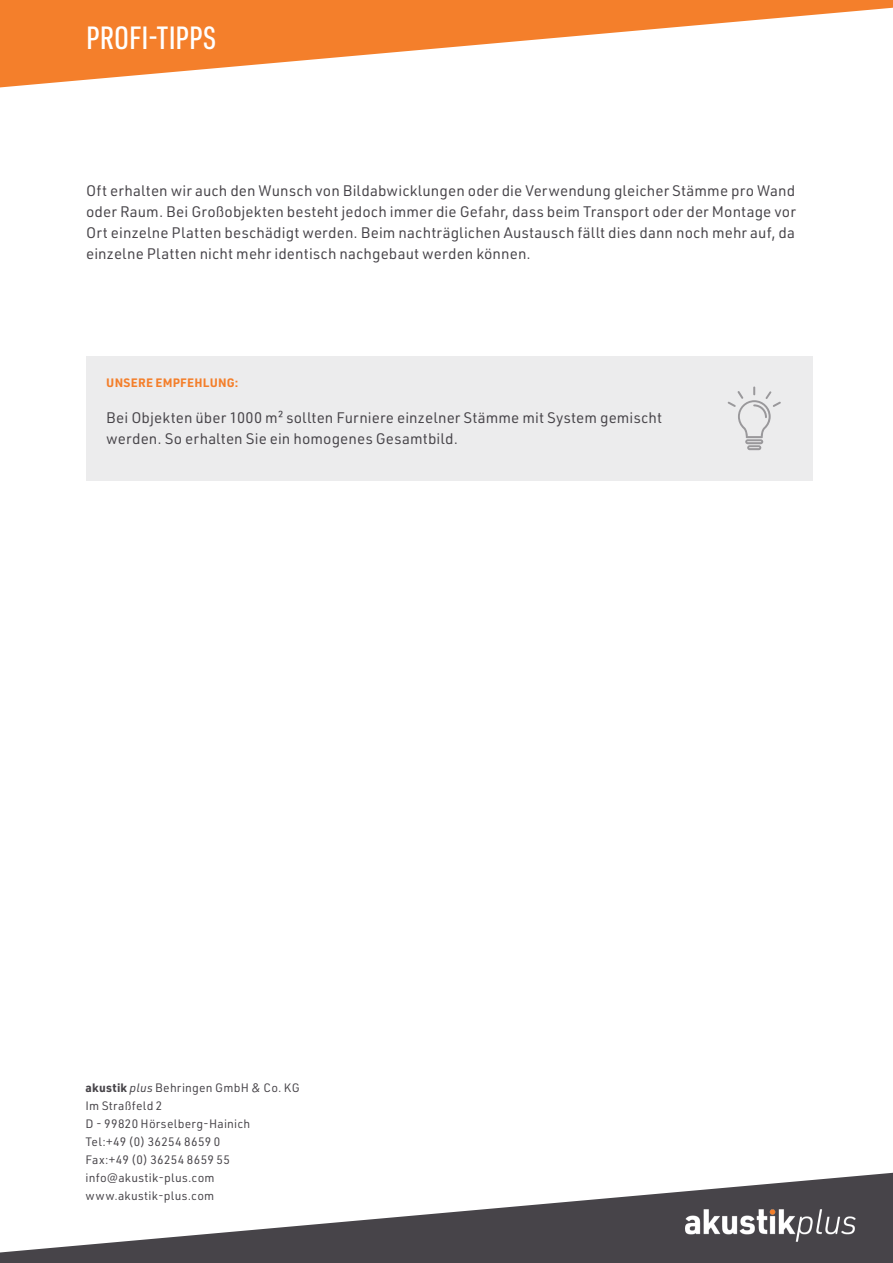
<style>
.page{position:relative;width:893px;height:1263px;background:#fff}
.page>*{position:absolute;margin:0;border:0;box-sizing:border-box;transform-origin:0 0}
.t1{font:500 31.5px "URWDIN Cond";letter-spacing:.005em;color:#fff}
.t2{font:15px/21px "URWDIN";letter-spacing:.005em;color:#474449;text-align:justify}
.t3{font:12px/18px "URWDIN";letter-spacing:.025em;color:#474449}
.t4{font:700 12px "URWDIN";letter-spacing:.02em;color:#f47f2b}
.s1{font-weight:700}
.s2{font-style:italic}
</style>
<div class="page">
<div style="left:86px;top:356px;width:726px;height:124px;background:#ececed"></div>
<svg style="left:0;top:1173px;width:893px;height:90px;fill:#474449"></svg>
<svg style="left:0;top:0;width:893px;height:87px;fill:#f47f2b"></svg>
<img style="left:686px;top:1209px;width:169px;height:33px">
<svg style="left:727px;top:386px;width:54px;height:64px"></svg>
<h1 class="t1" style="left:86px;top:17px;width:132px">PROFI-TIPPS</h1>
<p class="t2" style="left:86px;top:180px;width:711px">Oft erhalten wir auch den Wunsch von Bildabwicklungen oder die Verwendung gleicher Stämme pro Wand oder Raum. Bei Großobjekten besteht jedoch immer die Gefahr, dass beim Transport oder der Montage vor Ort einzelne Platten beschädigt werden. Beim nachträglichen Austausch fällt dies dann noch mehr auf, da einzelne Platten nicht mehr identisch nachgebaut werden können.</p>
<p class="t4" style="left:106px;top:374px;width:134px">UNSERE EMPFEHLUNG:</p>
<p class="t2" style="left:106px;top:407px;width:557px">Bei Objekten über 1000 m² sollten Furniere einzelner Stämme mit System gemischt werden. So erhalten Sie ein homogenes Gesamtbild.</p>
<p class="t3" style="left:86px;top:1078px;width:216px"><span class="s1">akustik</span> <span class="s2">plus</span> Behringen GmbH &amp; Co. KG<br>Im Straßfeld 2<br>D - 99820 Hörselberg-Hainich<br>Tel:+49 (0) 36254 8659 0<br>Fax:+49 (0) 36254 8659 55 info@akustik-plus.com www.akustik-plus.com</p>
</div>
